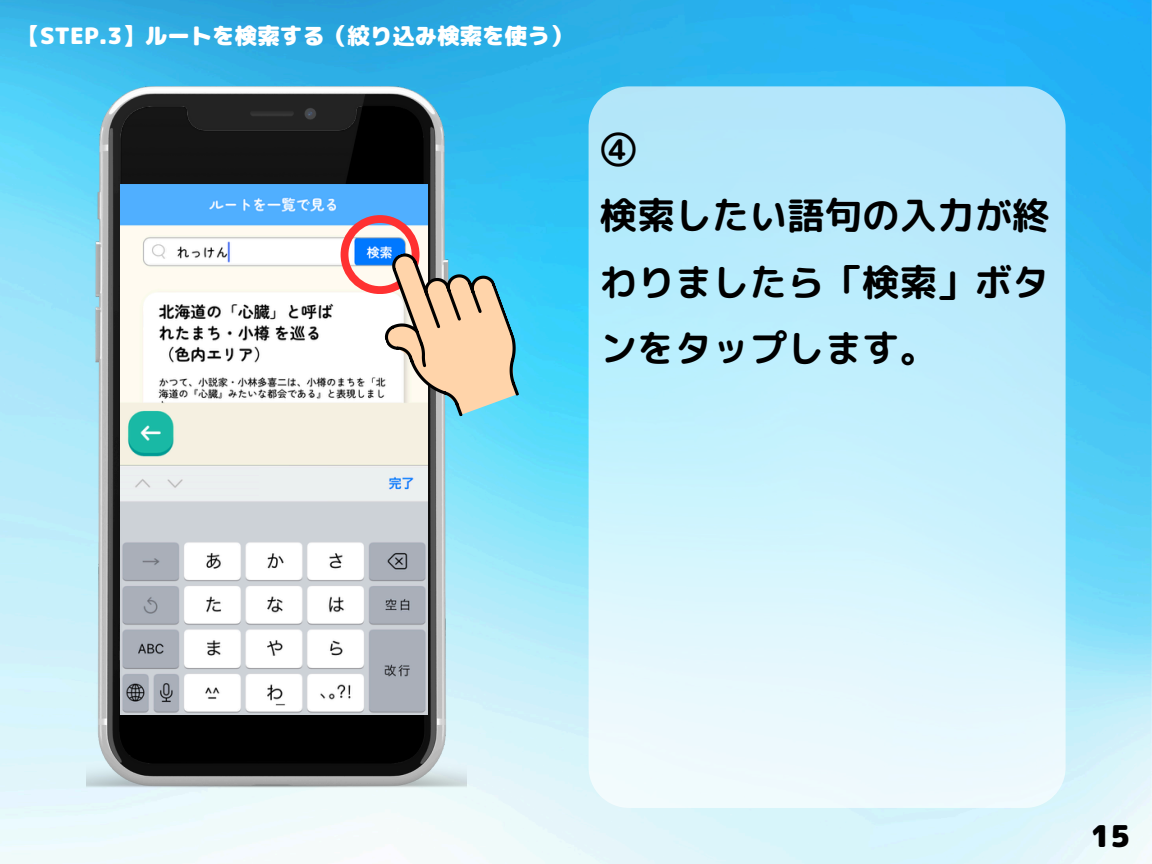
<style>
.page{position:relative;width:1152px;height:864px;background:#fff}
.page>*{position:absolute;margin:0;border:0;box-sizing:border-box;transform-origin:0 0}
.t1{font:37.5px/66.3px "rounded mplus 1 p bold";color:#000}
.t2{font:30px "rounded mplus 1 p black";color:#000}
.t3{font:22.5px "rounded mplus 1 p black";color:#fff}
</style>
<div class="page">
<img style="left:0;top:0;width:1152px;height:864px">
<svg style="left:589px;top:86px;width:477px;height:722px;background:#caf0fc"></svg>
<img style="left:86px;top:86px;width:381px;height:701px">
<img style="left:121px;top:184px;width:307px;height:531px">
<svg style="left:341px;top:215px;width:193px;height:217px"></svg>
<p class="t3" style="left:18px;top:20px;width:556px">【STEP.3】ルートを検索する（絞り込み検索を使う）</p>
<p class="t1" style="left:600px;top:115px;width:451px">④<br>検索したい語句の入力が終わりましたら「検索」ボタンをタップします。</p>
<h1 class="t2" style="left:1091px;top:815px;width:41px">15</h1>
</div>
